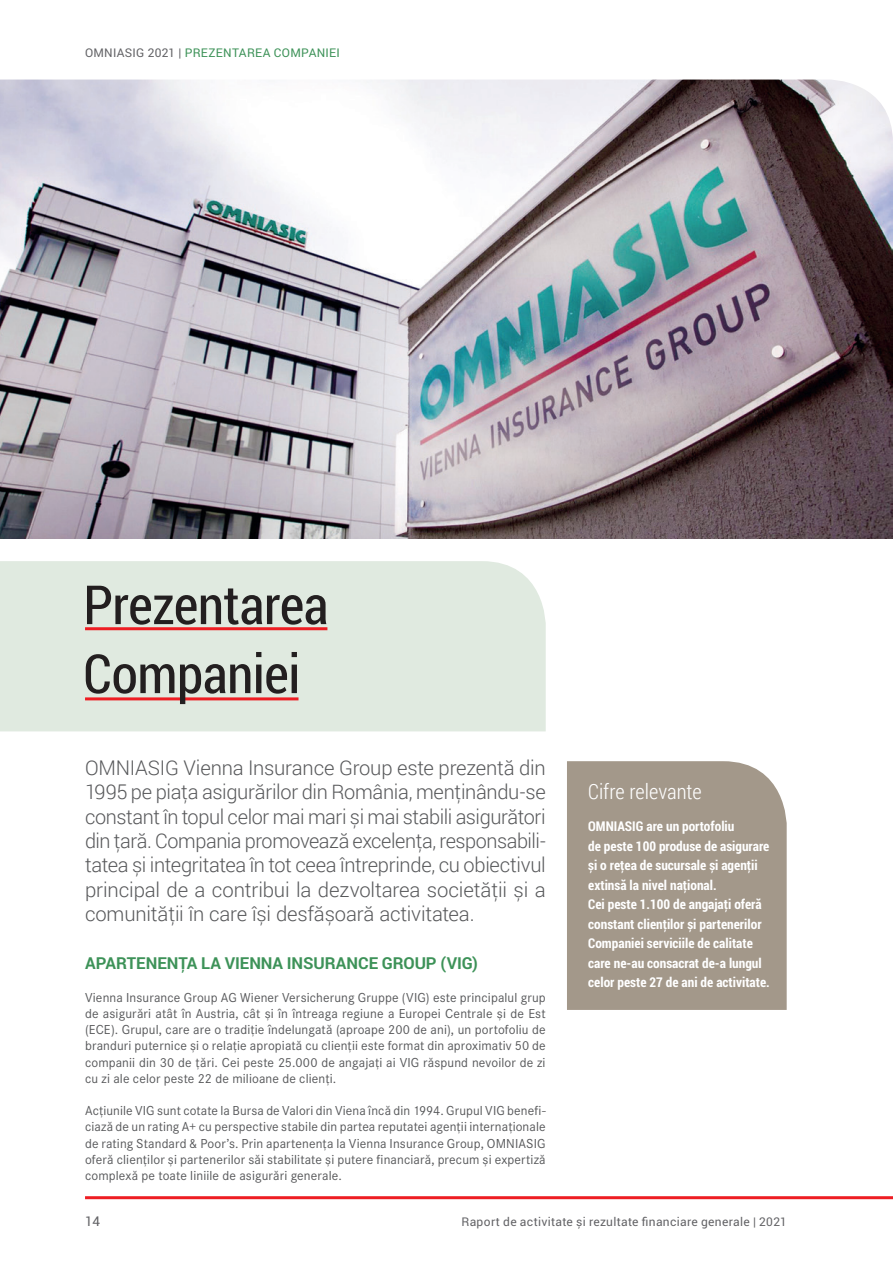
<style>
.page{position:relative;width:893px;height:1263px;background:#fff}
.page>*{position:absolute;margin:0;border:0;box-sizing:border-box;transform-origin:0 0}
.t1{font:54px/69px "Roboto Condensed";letter-spacing:-.01em;color:#231f20}
.t2{font:300 21px "Roboto Condensed";color:#fff}
.Justified{font:300 20.25px/24.3px "Roboto";letter-spacing:-.01em;color:#57585a;text-align:justify}
.Justified-2{font:700 16.5px "Roboto";letter-spacing:-.005em;color:#3d9258}
.Justified-3{font:13.5px/16.2px "Corporate S";letter-spacing:.01em;color:#57585a;text-align:justify}
.t3{font:700 13.5px/19.5px "Roboto Condensed";color:#fff}
.t4{font:13.5px "Roboto";color:#636366}
.t5{font:12px "Roboto";letter-spacing:.025em;color:#636366}
.t6{font:12px "Roboto";letter-spacing:.02em;color:#3d9258}
.s1{color:#636366}
</style>
<div class="page">
<div style="left:0;top:561px;width:546px;height:170px;background:#e0eae0"></div>
<img style="left:0;top:80px;width:893px;height:459px">
<hr style="left:85px;top:627px;width:242px;height:3px;background:#ee1d23">
<hr style="left:85px;top:697px;width:213px;height:3px;background:#ee1d23">
<div style="left:567px;top:761px;width:220px;height:249px;background:#a3988a"></div>
<hr style="left:85px;top:1196px;width:808px;height:3px;background:#ee1d23">
<p class="t6" style="left:85px;top:45px;width:256px"><span class="s1">OMNIASIG 2021 |</span> PREZENTAREA COMPANIEI</p>
<p class="t1" style="left:83px;top:569px;width:247px">Prezentarea<br>Companiei</p>
<p class="Justified" style="left:85px;top:755px;width:462px">OMNIASIG Vienna Insurance Group este prezentă din 1995 pe piaţa asigurărilor din România, menţinându-se constant în topul celor mai mari și mai stabili asigurători din ţară. Compania promovează excelenţa, responsabili&shy;tatea și integritatea în tot ceea întreprinde, cu obiectivul principal de a contribui la dezvoltarea societăţii și a comunităţii în care își desfășoară activitatea.</p>
<p class="Justified-2" style="left:85px;top:952px;width:394px">APARTENENȚA LA VIENNA INSURANCE GROUP (VIG)</p>
<p class="Justified-3" style="left:85px;top:989px;width:462px">Vienna Insurance Group AG Wiener Versicherung Gruppe (VIG) este principalul grup de asigurări atât în Austria, cât și în întreaga regiune a Europei Centrale și de Est (ECE). Grupul, care are o tradiție îndelungată (aproape 200 de ani), un portofoliu de branduri puternice și o relație apropiată cu clienții este format din aproximativ 50 de companii din 30 de țări. Cei peste 25.000 de angajați ai VIG răspund nevoilor de zi cu zi ale celor peste 22 de milioane de clienți.</p>
<p class="Justified-3" style="left:85px;top:1103px;width:462px">Acțiunile VIG sunt cotate la Bursa de Valori din Viena încă din 1994. Grupul VIG benefi&shy;ciază de un rating A+ cu perspective stabile din partea reputatei agenții internaționale de rating Standard &amp; Poor’s. Prin apartenența la Vienna Insurance Group, OMNIASIG oferă clienților și partenerilor săi stabilitate și putere financiară, precum și expertiză complexă pe toate liniile de asigurări generale.</p>
<p class="t2" style="left:588px;top:777px;width:115px">Cifre relevante</p>
<p class="t3" style="left:588px;top:816px;width:183px">OMNIASIG are un portofoliu<br>de peste 100 produse de asigurare și o rețea de sucursale și agenții extinsă la nivel național.<br>Cei peste 1.100 de angajați oferă constant clienților și partenerilor<br>Companiei serviciile de calitate care ne-au consacrat de-a lungul celor peste 27 de ani de activitate.</p>
<p class="t4" style="left:85px;top:1212px;width:17px">14</p>
<p class="t5" style="left:462px;top:1213px;width:327px">Raport de activitate și rezultate financiare generale | 2021</p>
</div>
